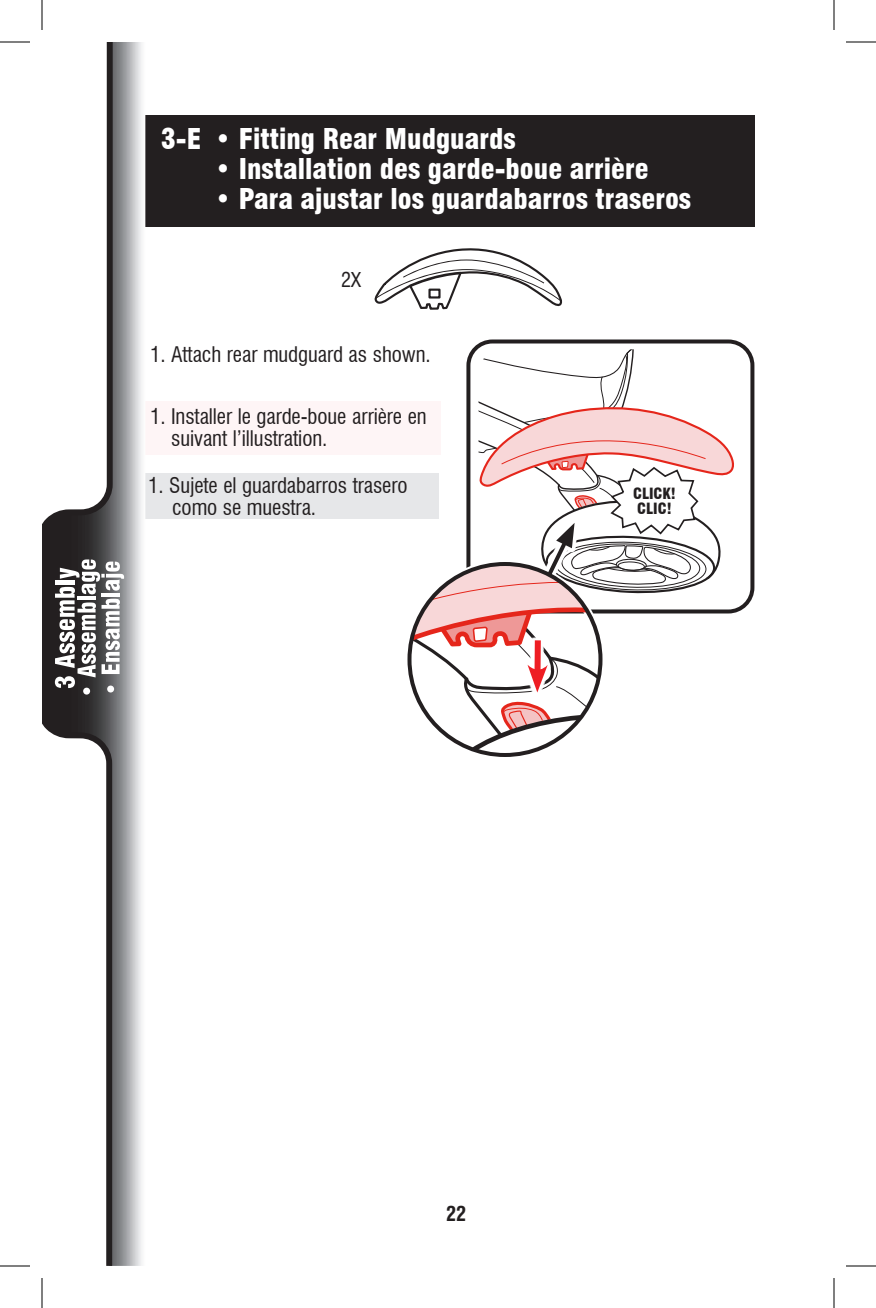
<style>
.page{position:relative;width:876px;height:1308px;background:#fff}
.page>*{position:absolute;margin:0;border:0;box-sizing:border-box;transform-origin:0 0}
.Headings{font:900 condensed 28px "Swiss 721 BT";color:#fff}
.Body{font:condensed 21px/22px "Swiss 721 BT";letter-spacing:-.005em;color:#231f20}
.Body-2{font:condensed 20px "Swiss 721 BT";color:#231f20}
.t1{font:700 condensed 20px "Swiss 721 BT";color:#231f20}
.Snap{font:900 condensed 15.2px/15.2px "Swiss 721 BT";color:#231f20}
</style>
<div class="page">
<div style="left:466px;top:340px;width:288px;height:273px;border:4px solid #231f20;border-radius:24px"></div>
<div style="left:143px;top:115px;width:612px;height:111px;background:#231f20"></div>
<div style="left:144px;top:402px;width:297px;height:53px;background:#fef5f6"></div>
<svg style="left:375px;top:248px;width:188px;height:62px"></svg>
<div style="left:428px;top:289px;width:13px;height:10px;border:2px solid #231f20"></div>
<div style="left:144px;top:473px;width:295px;height:46px;background:#e6e7e9"></div>
<svg style="left:410px;top:349px;width:326px;height:406px"></svg>
<img style="left:113px;top:42px;width:32px;height:1224px">
<svg style="left:42px;top:42px;width:71px;height:1224px"></svg>
<hr style="left:42px;top:536px;width:2px;height:173px;background:#231f20">
<svg style="left:55px;top:559px;width:69px;height:136px"></svg>
<hr style="left:0;top:42px;width:30px;height:1px;background:#000">
<hr style="left:846px;top:42px;width:30px;height:1px;background:#000">
<hr style="left:0;top:1266px;width:30px;height:1px;background:#000">
<hr style="left:846px;top:1266px;width:30px;height:1px;background:#000">
<hr style="left:42px;top:0;width:1px;height:30px;background:#000">
<hr style="left:42px;top:1278px;width:1px;height:30px;background:#000">
<hr style="left:834px;top:0;width:1px;height:30px;background:#000">
<hr style="left:834px;top:1278px;width:1px;height:30px;background:#000">
<p class="Headings" style="left:161px;top:122px;width:356px">3-E • Fitting Rear Mudguards</p>
<p class="Headings" style="left:215px;top:152px;width:435px">• Installation des garde-boue arrière</p>
<p class="Headings" style="left:215px;top:182px;width:478px">• Para ajustar los guardabarros traseros</p>
<p class="Body-2" style="left:341px;top:267px;width:21px">2X</p>
<p class="Body" style="left:150px;top:343px;width:282px">1. Attach rear mudguard as shown.</p>
<p class="Body" style="left:171px;top:405px;width:257px;text-indent:-21px">1. Installer le garde-boue arrière en suivant l’illustration.</p>
<p class="Body" style="left:172px;top:474px;width:237px;text-indent:-24px">1. Sujete el guardabarros trasero como se muestra.</p>
<p class="Snap" style="left:633px;top:486px;width:44px">CLICK!<br>CLIC!</p>
<p class="t1" style="left:446px;top:1202px;width:21px">22</p>
</div>
